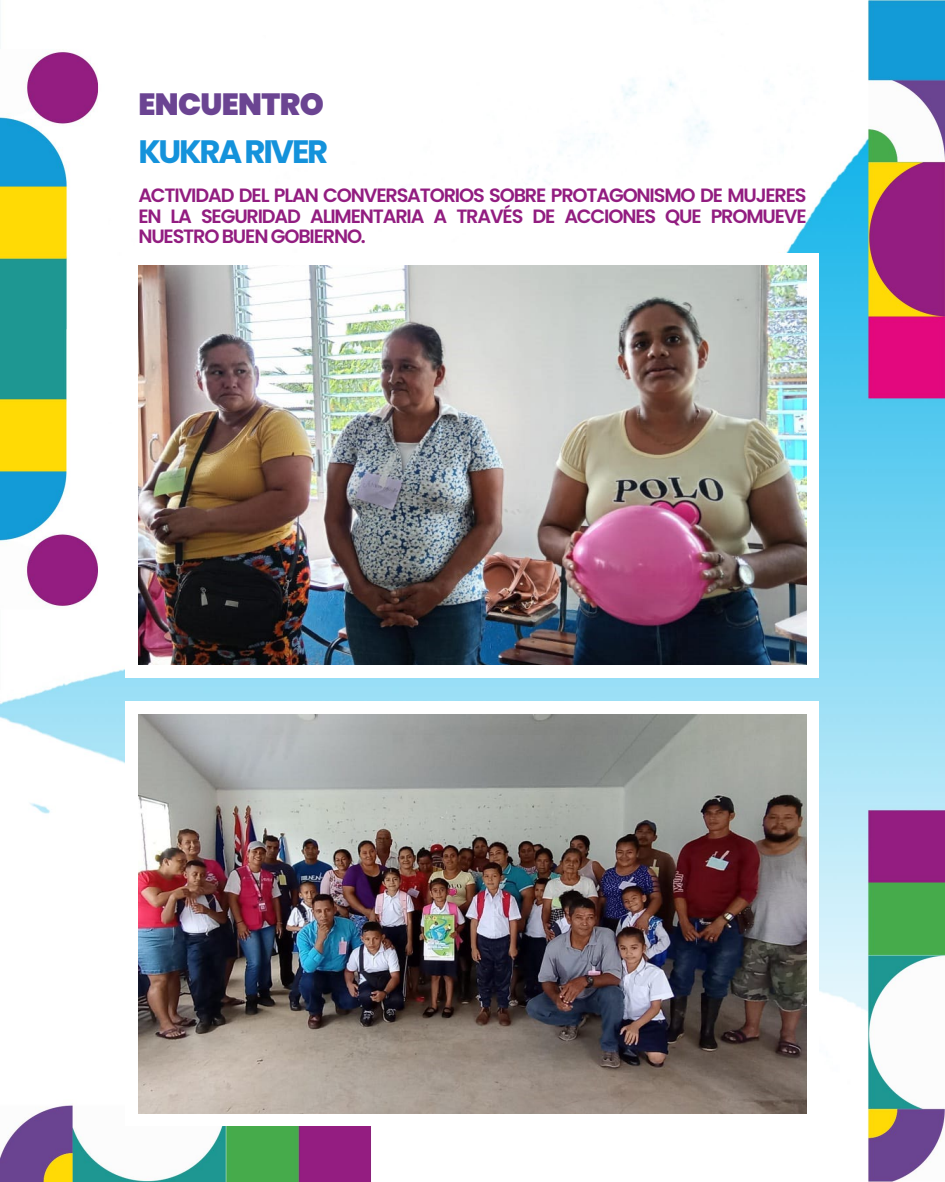
<style>
.page{position:relative;width:945px;height:1182px;background:#fff}
.page>*{position:absolute;margin:0;border:0;box-sizing:border-box;transform-origin:0 0}
.t1{font:700 32.38px "Poppins";letter-spacing:-.07em;color:#1492db}
.t2{font:900 30.62px "Poppins";letter-spacing:-.02em;color:#6b4492}
.t3{font:600 19.25px/20.1px "Poppins";letter-spacing:-.06em;color:#921d80;text-align:justify}
</style>
<div class="page">
<img style="left:0;top:0;width:945px;height:1181px">
<div style="left:126px;top:253px;width:693px;height:424px;background:#fff"></div>
<div style="left:126px;top:701px;width:693px;height:424px;background:#fff"></div>
<img style="left:139px;top:266px;width:667px;height:398px">
<img style="left:139px;top:714px;width:667px;height:398px">
<h2 class="t2" style="left:138px;top:86px;width:187px">ENCUENTRO</h2>
<h1 class="t1" style="left:138px;top:133px;width:192px">KUKRA RIVER</h1>
<p class="t3" style="left:138px;top:186px;width:670px">ACTIVIDAD DEL PLAN CONVERSATORIOS SOBRE PROTAGONISMO DE MUJERES EN LA SEGURIDAD ALIMENTARIA A TRAVÉS DE ACCIONES QUE PROMUEVE NUESTRO BUEN GOBIERNO.</p>
</div>
